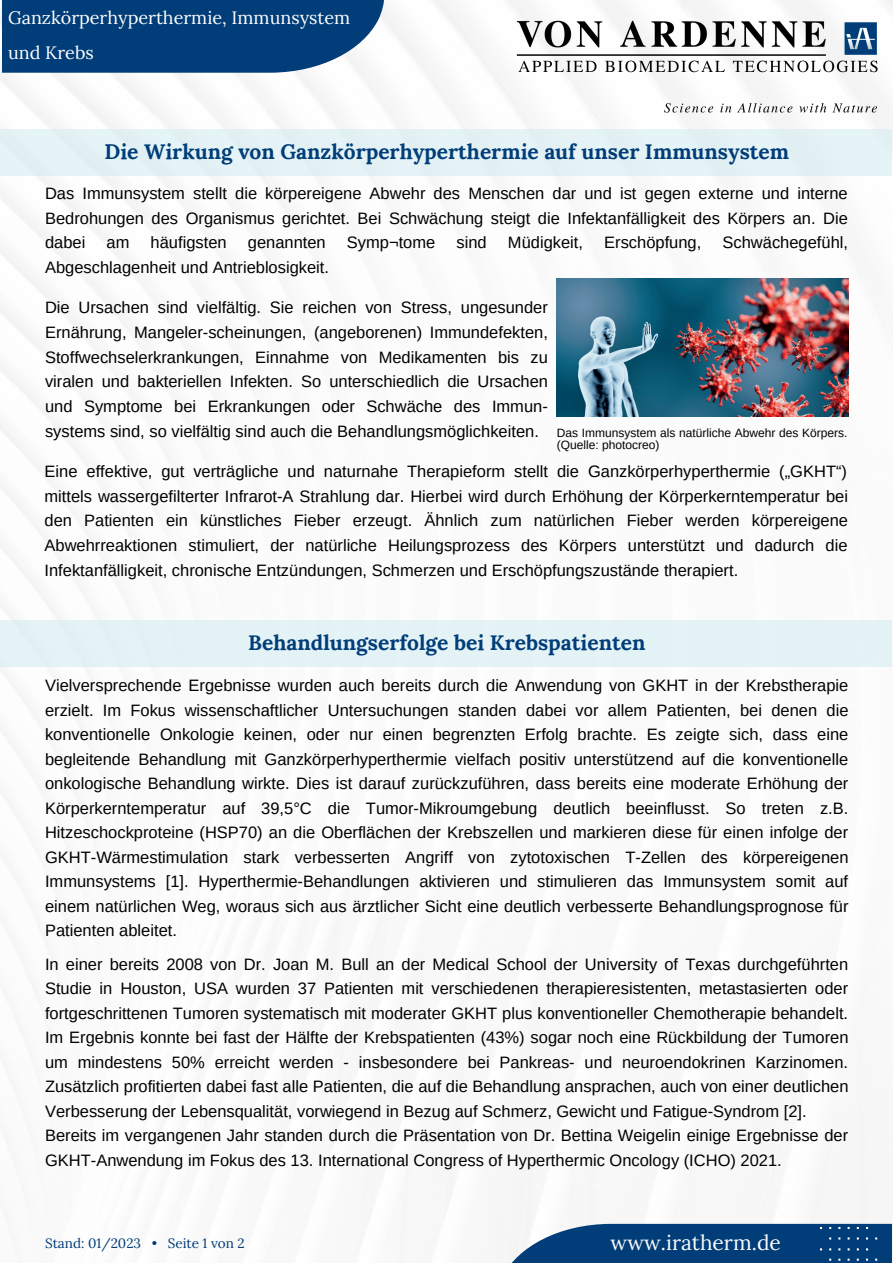
<style>
.page{position:relative;width:893px;height:1264px;background:#fff}
.page>*{position:absolute;margin:0;border:0;box-sizing:border-box;transform-origin:0 0}
.t1{font:700 21px "Lora";color:#003d79}
.t2{font:21px "Lora";color:#fbfbfb}
.t3{font:18px/34.8px "Lora";color:#fff}
.t4{font:16.5px/24.5px "Arimo";color:#000;text-align:justify}
.t5{font:13.5px "Lora";color:#013b78}
.t6{font:12px "Arimo";color:#000}
.s1{font-size:12px}
</style>
<div class="page">
<img style="left:0;top:0;width:892px;height:1262px">
<div style="left:2px;top:0;width:382px;height:73px;background:#003d79"></div>
<div style="left:496px;top:1223px;width:395px;height:39px;background:#003d79"></div>
<svg style="left:820px;top:1227px;width:57px;height:33px"></svg>
<img style="left:511px;top:12px;width:375px;height:108px">
<div style="left:0;top:129px;width:891px;height:46px;background:#e5f3f6"></div>
<div style="left:0;top:620px;width:891px;height:46px;background:#e3f2f5"></div>
<img style="left:557px;top:278px;width:291px;height:139px">
<p class="t3" style="left:8px;top:0;width:344px">Ganzkörperhyperthermie, Immunsystem und Krebs</p>
<p class="t1" style="left:104px;top:138px;width:686px">Die Wirkung von Ganzkörperhyperthermie auf unser Immunsystem</p>
<p class="t4" style="left:45px;top:181px;width:804px">Das Immunsystem stellt die körpereigene Abwehr des Menschen dar und ist gegen externe und interne Bedrohungen des Organismus gerichtet. Bei Schwächung steigt die Infektanfälligkeit des Körpers an. Die dabei</p>
<p class="t4" style="left:106px;top:230px;width:24px">am</p>
<p class="t4" style="left:151px;top:230px;width:78px">häufigsten</p>
<p class="t4" style="left:248px;top:230px;width:79px">genannten</p>
<p class="t4" style="left:347px;top:230px;width:90px">Symp¬tome</p>
<p class="t4" style="left:456px;top:230px;width:32px">sind</p>
<p class="t4" style="left:508px;top:230px;width:77px">Müdigkeit,</p>
<p class="t4" style="left:604px;top:230px;width:99px">Erschöpfung,</p>
<p class="t4" style="left:722px;top:230px;width:127px">Schwächegefühl,</p>
<p class="t4" style="left:45px;top:255px;width:285px">Abgeschlagenheit und Antrieblosigkeit.</p>
<p class="t4" style="left:45px;top:295px;width:804px;text-align:left">Die Ursachen sind vielfältig. Sie reichen von Stress, ungesunder<br>Ernährung, Mangeler-scheinungen, (angeborenen) Immundefekten,<br>Stoffwechselerkrankungen, Einnahme von Medikamenten bis zu<br>viralen und bakteriellen Infekten. So unterschiedlich die Ursachen<br>und Symptome bei Erkrankungen oder Schwäche des Immun-<br>systems sind, so vielfältig sind auch die Behandlungsmöglichkeiten. <span class="s1">Das Immunsystem als natürliche Abwehr des Körpers.</span></p>
<p class="t6" style="left:556px;top:438px;width:104px">(Quelle: photocreo)</p>
<p class="t4" style="left:45px;top:458px;width:804px">Eine effektive, gut verträgliche und naturnahe Therapieform stellt die Ganzkörperhyperthermie („GKHT“) mittels wassergefilterter Infrarot-A Strahlung dar. Hierbei wird durch Erhöhung der Körperkerntemperatur bei den Patienten ein künstliches Fieber erzeugt. Ähnlich zum natürlichen Fieber werden körpereigene Abwehrreaktionen stimuliert, der natürliche Heilungsprozess des Körpers unterstützt und dadurch die Infektanfälligkeit, chronische Entzündungen, Schmerzen und Erschöpfungszustände therapiert.</p>
<p class="t1" style="left:248px;top:629px;width:398px">Behandlungserfolge bei Krebspatienten</p>
<p class="t4" style="left:45px;top:673px;width:805px">Vielversprechende Ergebnisse wurden auch bereits durch die Anwendung von GKHT in der Krebstherapie erzielt. Im Fokus wissenschaftlicher Untersuchungen standen dabei vor allem Patienten, bei denen die konventionelle Onkologie keinen, oder nur einen begrenzten Erfolg brachte. Es zeigte sich, dass eine begleitende Behandlung mit Ganzkörperhyperthermie vielfach positiv unterstützend auf die konventionelle onkologische Behandlung wirkte. Dies ist darauf zurückzuführen, dass bereits eine moderate Erhöhung der Körperkerntemperatur auf 39,5°C die Tumor-Mikroumgebung deutlich beeinflusst. So treten z.B.<br>Hitzeschockproteine (HSP70) an die Oberflächen der Krebszellen und markieren diese für einen infolge der GKHT-Wärmestimulation stark verbesserten Angriff von zytotoxischen T-Zellen des körpereigenen Immunsystems [1]. Hyperthermie-Behandlungen aktivieren und stimulieren das Immunsystem somit auf einem natürlichen Weg, woraus sich aus ärztlicher Sicht eine deutlich verbesserte Behandlungsprognose für Patienten ableitet.</p>
<p class="t4" style="left:45px;top:951px;width:805px;text-align:left">In einer bereits 2008 von Dr. Joan M. Bull an der Medical School der University of Texas durchgeführten Studie in Houston, USA wurden 37 Patienten mit verschiedenen therapieresistenten, metastasierten oder fortgeschrittenen Tumoren systematisch mit moderater GKHT plus konventioneller Chemotherapie behandelt.<br>Im Ergebnis konnte bei fast der Hälfte der Krebspatienten (43%) sogar noch eine Rückbildung der Tumoren um mindestens 50% erreicht werden - insbesondere bei Pankreas- und neuroendokrinen Karzinomen.<br>Zusätzlich profitierten dabei fast alle Patienten, die auf die Behandlung ansprachen, auch von einer deutlichen Verbesserung der Lebensqualität, vorwiegend in Bezug auf Schmerz, Gewicht und Fatigue-Syndrom [2].<br>Bereits im vergangenen Jahr standen durch die Präsentation von Dr. Bettina Weigelin einige Ergebnisse der GKHT-Anwendung im Fokus des 13. International Congress of Hyperthermic Oncology (ICHO) 2021.</p>
<p class="t5" style="left:45px;top:1233px;width:201px">Stand: 01/2023 • Seite 1 von 2</p>
<p class="t2" style="left:610px;top:1229px;width:172px">www.iratherm.de</p>
</div>
